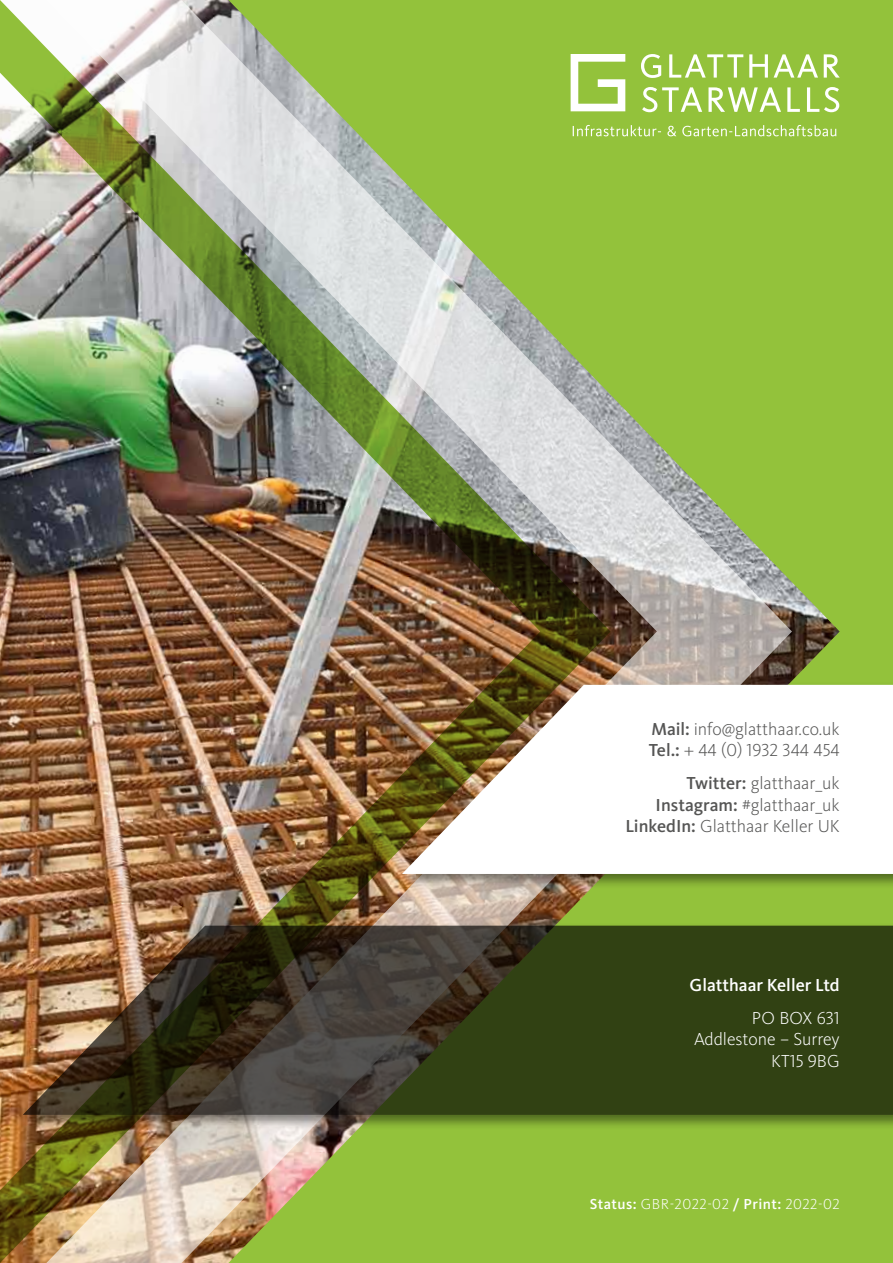
<style>
.page{position:relative;width:893px;height:1263px;background:#fff}
.page>*{position:absolute;margin:0;border:0;box-sizing:border-box;transform-origin:0 0}
.t1{font:300 18px/21.6px "Kievit OT";color:#565655}
.t2{font:300 18px/21.6px "Kievit OT";color:#fff;text-align:right}
.t3{font:500 18px "Kievit OT";color:#fff}
.t4{font:300 15px "Kievit OT";letter-spacing:.03em;color:#fff}
.s1{font-weight:500}
</style>
<div class="page">
<div style="left:792px;top:0;width:101px;height:1263px;background:#93c23b"></div>
<img style="left:0;top:0;width:34px;height:1263px">
<img style="left:34px;top:0;width:758px;height:1263px">
<div style="left:400px;top:682px;width:493px;height:207px;background:#000;opacity:.45"></div>
<svg style="left:402px;top:685px;width:491px;height:189px"></svg>
<div style="left:21px;top:923px;width:872px;height:207px;background:#000;opacity:.45"></div>
<svg style="left:23px;top:926px;width:870px;height:189px;background:#414122"></svg>
<svg style="left:641px;top:54px;width:199px;height:24px"></svg>
<svg style="left:642px;top:87px;width:197px;height:25px"></svg>
<svg style="left:571px;top:54px;width:54px;height:57px"></svg>
<svg style="left:573px;top:125px;width:263px;height:11px;background:#aacf66"></svg>
<p class="t1" style="left:649px;top:718px;width:192px"><span class="s1">Mail:</span> info@glatthaar.co.uk<br><span class="s1">Tel.:</span> + 44 (0) 1932 344 454</p>
<p class="t1" style="left:625px;top:773px;width:216px;text-align:right"><span class="s1">Twitter:</span> glatthaar_uk<br><span class="s1">I nstagram:</span> #glatthaar_uk<br><span class="s1">LinkedI n:</span> Glatthaar Keller U K</p>
<p class="t3" style="left:690px;top:974px;width:152px">Glatthaar Keller Ltd</p>
<p class="t2" style="left:694px;top:1007px;width:147px">PO Box 631<br>Addlestone – Surrey<br>KT15 9BG</p>
<p class="t4" style="left:590px;top:1196px;width:251px"><span class="s1">Status:</span> GBR-2022-02 <span class="s1">/ Print:</span> 2022-02</p>
</div>
